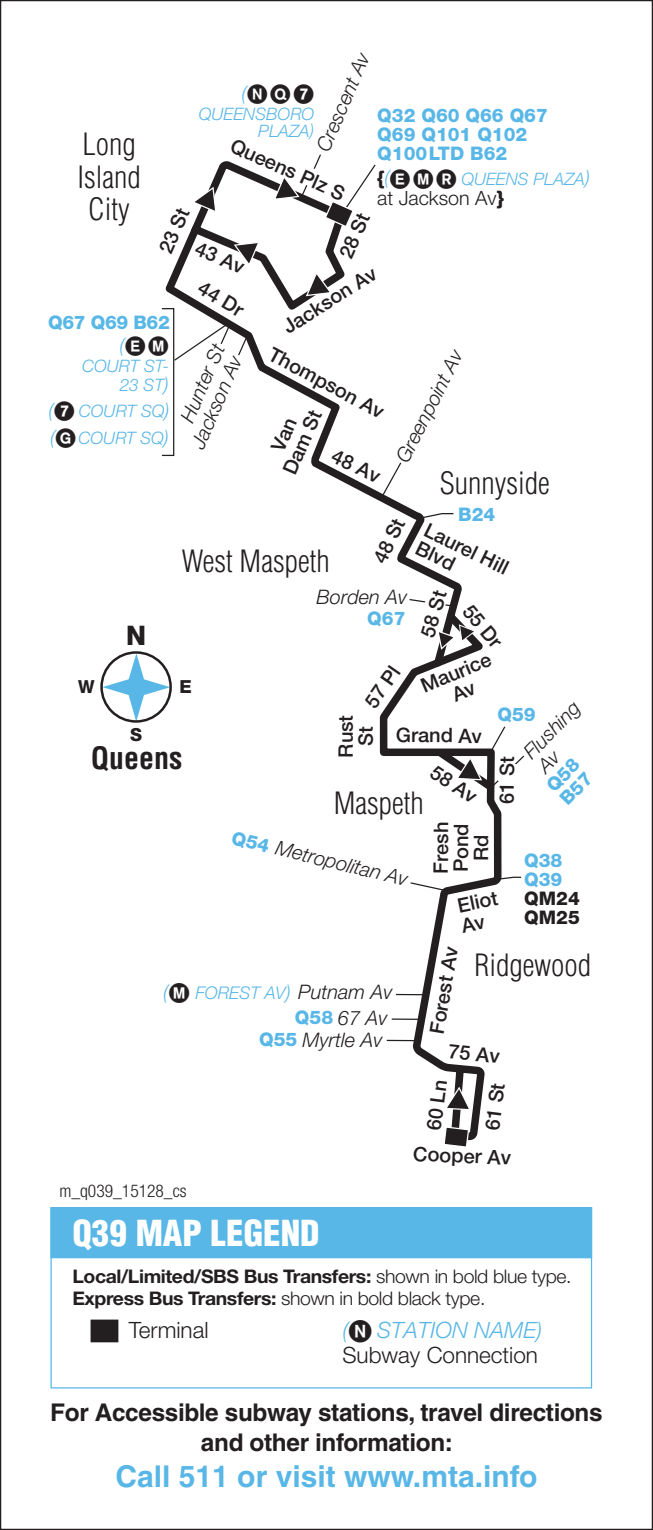
<style>
.page{position:relative;width:653px;height:1530px;background:#fff}
.page>*{position:absolute;margin:0;border:0;box-sizing:border-box;transform-origin:0 0}
.t1{font:900 condensed 35px "Helvetica";color:#fff}
.t2{font:300 condensed 30px/32.5px "Helvetica";color:#231f20;text-align:center}
.t3{font:700 30px "Helvetica LT Pro";color:#58b7e7}
.t4{font:700 condensed 30px "Helvetica";color:#231f20}
.t5{font:800 27px "Helvetica Neue";color:#231f20}
.t6{font:700 24.5px/29.2px "Helvetica LT Pro";letter-spacing:-.015em;color:#231f20;text-align:center}
.t7{font:300 22.5px/25px "Helvetica Neue";color:#231f20;text-align:right}
.t8{font:italic 300 22.5px "Helvetica Neue";color:#58b7e7}
.t9{font:500 20px/20px "Helvetica Neue";letter-spacing:-.01em;color:#231f20;text-align:center}
.t10{font:italic 300 20px/20px "Helvetica Neue";color:#231f20}
.t11{font:italic 300 20px "Helvetica Neue";color:#58b7e7}
.t12{font:300 19.75px "Helvetica Neue";color:#231f20}
.t13{font:800 19.75px "Helvetica Neue";color:#231f20}
.t14{font:italic 300 19.75px "Helvetica Neue";color:#58b7e7}
.t15{font:italic 300 19.5px "Helvetica Neue";color:#58b7e7}
.t16{font:700 18.75px/22.5px "Helvetica Neue";letter-spacing:-.02em;color:#231f20}
.t17{font:800 18.75px/18.8px "Helvetica Neue";color:#58b7e7}
.t18{font:800 18.75px/18.8px "Helvetica Neue";color:#231f20}
.t19{font:800 18.75px "Helvetica Neue";letter-spacing:-.02em;color:#58b7e7}
.t20{font:800 18px "Helvetica Neue";color:#231f20}
.t21{font:800 18px "Helvetica Neue";color:#231f20;scale:.95 1}
.t22{font:300 condensed 17.5px "Helvetica Neue";color:#231f20}
.t23{font:italic 300 17.5px "Helvetica Neue";color:#58b7e7}
.t24{font:italic 300 17.25px/19.5px "Helvetica Neue";color:#58b7e7;text-align:right}
.s1{font-weight:300;font-style:italic;font-size:19.5px;color:#58b7e7}
.s2{font-size:19.5px}
.s3{font-weight:800}
.s4{font-weight:800;font-style:normal;font-size:18.75px;color:#58b7e7}
.s5{color:#58b7e7}
.s6{font-size:20px}
.s7{font-weight:300}
.s8{font-style:italic;color:#58b7e7}
</style>
<div class="page">
<svg style="left:100px;top:651px;width:72px;height:72px"></svg>
<svg style="left:505px;top:876px;width:17px;height:3px"></svg>
<svg style="left:160px;top:161px;width:298px;height:511px"></svg>
<svg style="left:191px;top:186px;width:26px;height:27px"></svg>
<svg style="left:232px;top:241px;width:28px;height:26px"></svg>
<svg style="left:305px;top:271px;width:28px;height:26px"></svg>
<svg style="left:376px;top:606px;width:129px;height:535px"></svg>
<svg style="left:237px;top:335px;width:11px;height:22px"></svg>
<svg style="left:444px;top:1085px;width:28px;height:26px"></svg>
<svg style="left:442px;top:1126px;width:28px;height:21px"></svg>
<svg style="left:408px;top:589px;width:68px;height:61px"></svg>
<svg style="left:273px;top:154px;width:104px;height:74px"></svg>
<svg style="left:419px;top:512px;width:35px;height:7px"></svg>
<svg style="left:429px;top:725px;width:96px;height:72px"></svg>
<div style="left:51px;top:1208px;width:540px;height:50px;background:#58b7e7"></div>
<div style="left:50px;top:1207px;width:542px;height:51px;border:1px solid #58b7e7"></div>
<div style="left:92px;top:1321px;width:25px;height:20px;background:#231f20"></div>
<div style="left:90px;top:1320px;width:28px;height:22px;border:2px solid #231f20"></div>
<svg style="left:160px;top:324px;width:71px;height:38px"></svg>
<svg style="left:390px;top:170px;width:66px;height:19px"></svg>
<p class="t10" style="left:313px;top:146px;width:107px;rotate:-67deg">Crescent Av</p>
<p class="t14" style="left:241px;top:81px;width:7px">(</p>
<p class="t24" style="left:199px;top:105px;width:117px;line-height:17.5px">QUEENSBORO<br>PLAZA)</p>
<p class="t17" style="left:377px;top:106px;width:172px">Q32 Q60 Q66 Q67<br>Q69 Q101 Q102<br>Q100LTD B62</p>
<p class="t2" style="left:77px;top:128px;width:65px">Long<br>Island<br>City</p>
<p class="t9" style="left:236px;top:135px;width:125px;rotate:24deg">Queens Plz S</p>
<p class="t13" style="left:377px;top:166px;width:14px">{<span class="s1">(</span></p>
<p class="t24" style="left:461px;top:169px;width:130px">QUEENS PLAZA<span class="s2">)</span></p>
<p class="t12" style="left:377px;top:186px;width:128px">at Jackson Av<span class="s3">}</span></p>
<p class="t9" style="left:155px;top:248px;width:49px;rotate:-66deg">23 St</p>
<p class="t9" style="left:335px;top:253px;width:49px;rotate:-66deg">28 St</p>
<p class="t9" style="left:200px;top:238px;width:53px;rotate:23deg">43 Av</p>
<p class="t9" style="left:279px;top:319px;width:108px;rotate:-32deg">Jackson Av</p>
<p class="t9" style="left:205px;top:277px;width:51px;rotate:31deg">44 Dr</p>
<p class="t19" style="left:48px;top:311px;width:123px">Q67 Q69 B62</p>
<p class="t15" style="left:120px;top:334px;width:7px">(</p>
<p class="t24" style="left:82px;top:356px;width:88px">COURT ST-<br>23 ST<span class="s2">)</span></p>
<p class="t24" style="left:50px;top:428px;width:120px"><span class="s2">(</span> COURT SQ<span class="s2">)</span></p>
<p class="t15" style="left:49px;top:399px;width:7px">(</p>
<p class="t24" style="left:79px;top:401px;width:92px">COURT SQ<span class="s2">)</span></p>
<p class="t5" style="left:126px;top:619px;width:22px">N</p>
<p class="t10" style="left:177px;top:417px;width:84px;rotate:-67deg">Hunter St</p>
<p class="t10" style="left:188px;top:443px;width:100px;rotate:-67deg">Jackson Av</p>
<p class="t9" style="left:275px;top:344px;width:129px;rotate:28deg">Thompson Av</p>
<p class="t9" style="left:261px;top:461px;width:70px;rotate:-66deg">Van<br>Dam St</p>
<p class="t9" style="left:337px;top:445px;width:53px;rotate:26deg">48 Av</p>
<p class="t10" style="left:392px;top:456px;width:124px;rotate:-63deg">Greenpoint Av</p>
<p class="t2" style="left:440px;top:466px;width:111px">Sunnyside</p>
<p class="t2" style="left:182px;top:544px;width:149px">West Maspeth</p>
<p class="t9" style="left:369px;top:558px;width:49px;rotate:-64deg">48 St</p>
<p class="t17" style="left:458px;top:505px;width:39px">B24</p>
<p class="t9" style="left:430px;top:519px;width:93px;text-align:left;rotate:26deg">Laurel Hill<br>Blvd</p>
<p class="t10" style="left:316px;top:587px;width:92px">Borden Av</p>
<p class="t17" style="left:367px;top:609px;width:40px">Q67</p>
<p class="t9" style="left:417px;top:634px;width:49px;rotate:-74deg">58 St</p>
<p class="t9" style="left:474px;top:601px;width:51px;rotate:50deg">55 Dr</p>
<p class="t21" style="left:78px;top:676px;width:19px">W</p>
<p class="t20" style="left:179px;top:676px;width:14px">E</p>
<p class="t20" style="left:130px;top:724px;width:14px">S</p>
<p class="t4" style="left:91px;top:739px;width:93px">Queens</p>
<p class="t9" style="left:417px;top:677px;width:76px;rotate:-23deg">Maurice<br>Av</p>
<p class="t9" style="left:361px;top:700px;width:47px;rotate:-55deg">57 Pl</p>
<p class="t10" style="left:519px;top:748px;width:73px;rotate:-46deg">Flushing<br>Av</p>
<p class="t17" style="left:497px;top:705px;width:40px">Q59</p>
<p class="t9" style="left:335px;top:758px;width:44px;rotate:-90deg">Rust<br>St</p>
<p class="t9" style="left:396px;top:725px;width:88px">Grand Av</p>
<p class="t9" style="left:496px;top:804px;width:49px;rotate:-90deg">61 St</p>
<p class="t17" style="left:543px;top:782px;width:40px;rotate:-46deg">Q58<br>B57</p>
<p class="t9" style="left:438px;top:761px;width:53px;rotate:34deg">58 Av</p>
<p class="t2" style="left:334px;top:787px;width:91px">Maspeth</p>
<p class="t10" style="left:235px;top:826px;width:182px;rotate:14deg"><span class="s4">Q54</span> Metropolitan Av</p>
<p class="t9" style="left:430px;top:874px;width:53px;rotate:-90deg">Fresh<br>Pond<br>Rd</p>
<p class="t9" style="left:455px;top:896px;width:42px;text-align:left;rotate:-12deg">Eliot<br>Av</p>
<p class="t18" style="left:524px;top:851px;width:57px"><span class="s5">Q38<br>Q39<br></span>QM24<br>QM25</p>
<p class="t11" style="left:163px;top:980px;width:7px">(</p>
<p class="t23" style="left:195px;top:982px;width:97px">FOREST AV<span class="s6">)</span></p>
<p class="t10" style="left:295px;top:979px;width:99px;line-height:25.8px">Putnam Av<br><span class="s4">Q58</span> 67 Av</p>
<p class="t10" style="left:259px;top:1029px;width:125px"><span class="s4">Q55</span> Myrtle Av</p>
<p class="t22" style="left:59px;top:1181px;width:129px">m_q039_15128_cs</p>
<p class="t1" style="left:72px;top:1211px;width:249px">Q39 MAP LEGEND</p>
<p class="t9" style="left:426px;top:1032px;width:90px;rotate:-80deg">Forest Av</p>
<p class="t2" style="left:474px;top:949px;width:118px">Ridgewood</p>
<p class="t9" style="left:449px;top:1041px;width:53px;rotate:6deg">75 Av</p>
<p class="t9" style="left:423px;top:1129px;width:52px;rotate:-83deg">60 Ln</p>
<p class="t9" style="left:482px;top:1129px;width:49px;rotate:-83deg">61 St</p>
<p class="t9" style="left:413px;top:1144px;width:99px;rotate:2deg">Cooper Av</p>
<p class="t16" style="left:72px;top:1264px;width:500px">Local/Limited/SBS Bus Transfers: <span class="s7">shown in bold blue type.<br></span>Express Bus Transfers: <span class="s7">shown in bold black type.</span></p>
<p class="t7" style="left:129px;top:1317px;width:81px">Terminal</p>
<p class="t7" style="left:342px;top:1317px;width:201px"><span class="s8">STATION NAME)<br></span>Subway Connection</p>
<p class="t8" style="left:342px;top:1317px;width:7px">(</p>
<p class="t6" style="left:50px;top:1398px;width:554px">For Accessible subway stations, travel directions and other information:</p>
<h2 class="t3" style="left:115px;top:1458px;width:423px">Call 511 or visit www.mta.info</h2>
</div>
